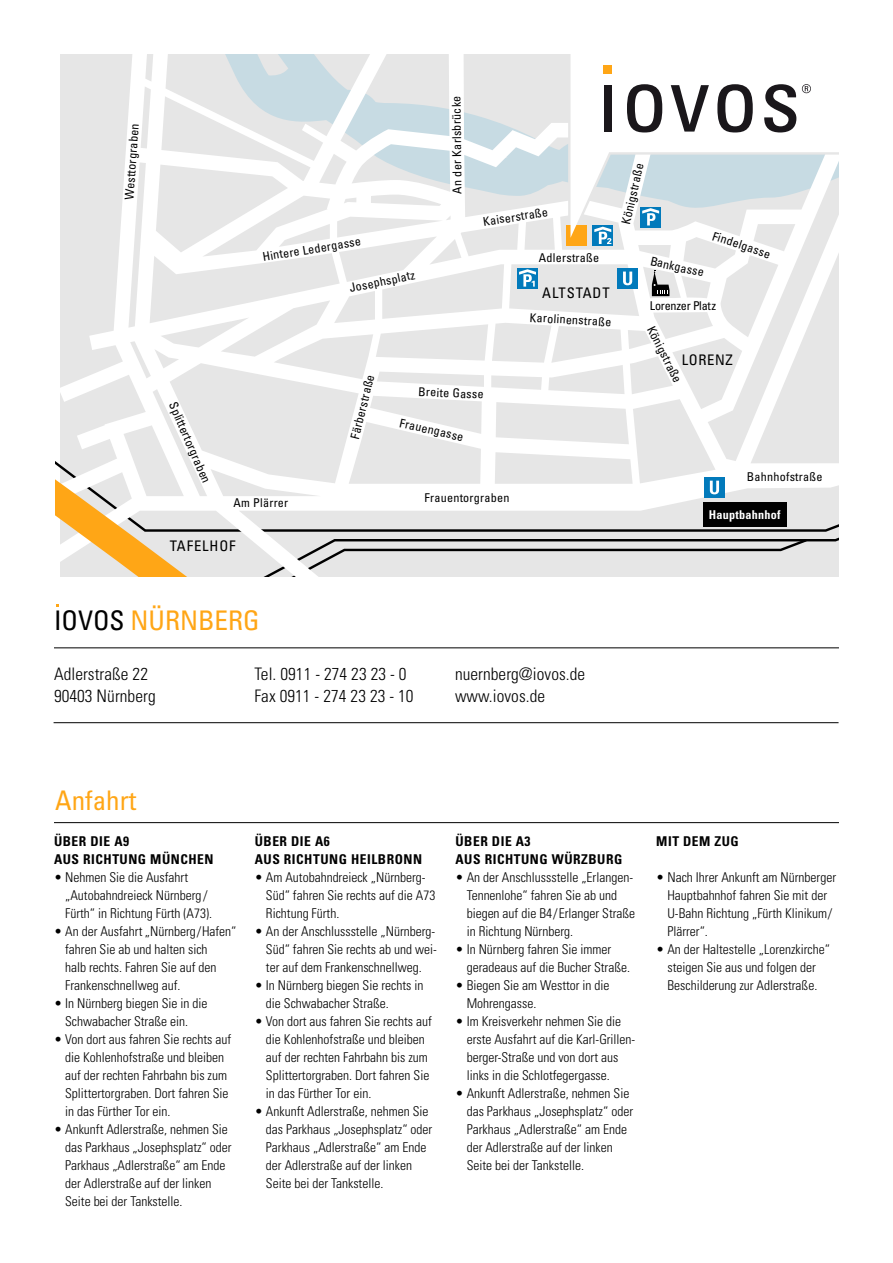
<style>
.page{position:relative;width:893px;height:1263px;background:#fff}
.page>*{position:absolute;margin:0;border:0;box-sizing:border-box;transform-origin:0 0}
.t1{font:condensed 27px "Univers";color:#ffa616}
.t2{font:300 condensed 17.25px/22.5px "Univers";letter-spacing:.005em;color:#000}
.t3{font:condensed 14.55px "Univers";letter-spacing:.06em;color:#000}
.t4{font:300 condensed 13.5px/18px "Univers";color:#000}
.t5{font:700 condensed 13.5px/18px "Univers";letter-spacing:.04em;color:#000}
.t6{font:condensed 12.15px "Univers";letter-spacing:.02em;color:#000}
.t7{font:condensed 12.15px "Univers";letter-spacing:-.02em;color:#000}
.t8{font:700 condensed 12.15px "Univers";letter-spacing:.02em;color:#fff}
.s1{color:#000}
</style>
<div class="page">
<svg style="left:60px;top:54px;width:779px;height:522px"></svg>
<div style="left:617px;top:268px;width:21px;height:21px;background:#027abb"></div>
<svg style="left:623px;top:272px;width:9px;height:13px"></svg>
<div style="left:704px;top:477px;width:21px;height:21px;background:#027abb"></div>
<svg style="left:710px;top:481px;width:9px;height:13px"></svg>
<svg style="left:55px;top:249px;width:322px;height:327px"></svg>
<div style="left:566px;top:225px;width:21px;height:21px;background:#ffa616"></div>
<svg style="left:570px;top:54px;width:269px;height:184px"></svg>
<svg style="left:652px;top:270px;width:17px;height:26px"></svg>
<div style="left:592px;top:225px;width:21px;height:21px;background:#027abb"></div>
<svg style="left:594px;top:227px;width:17px;height:17px"></svg>
<div style="left:517px;top:268px;width:21px;height:21px;background:#027abb"></div>
<svg style="left:519px;top:269px;width:17px;height:18px"></svg>
<div style="left:604px;top:65px;width:8px;height:8px;background:#ffa616"></div>
<div style="left:604px;top:85px;width:8px;height:47px;background:#1a171b"></div>
<svg style="left:627px;top:84px;width:35px;height:48px"></svg>
<svg style="left:671px;top:85px;width:38px;height:47px"></svg>
<svg style="left:717px;top:84px;width:36px;height:48px"></svg>
<svg style="left:764px;top:84px;width:47px;height:48px"></svg>
<hr style="left:54px;top:822px;width:785px;height:1px;background:#000">
<hr style="left:54px;top:648px;width:785px;height:1px;background:#000">
<hr style="left:54px;top:722px;width:784px;height:1px;background:#000">
<p class="t6" style="left:122px;top:199px;width:78px;rotate:-86deg">Westtorgraben</p>
<p class="t6" style="left:180px;top:399px;width:88px;rotate:67deg">Splittertorgraben</p>
<p class="t6" style="left:262px;top:249px;width:101px;rotate:-9deg">Hintere Ledergasse</p>
<p class="t6" style="left:348px;top:281px;width:68px;rotate:-12deg">Josephsplatz</p>
<p class="t6" style="left:450px;top:194px;width:99px;rotate:-91deg">An der Karlsbrücke</p>
<p class="t6" style="left:482px;top:214px;width:67px;rotate:-9deg">Kaiserstraße</p>
<p class="t6" style="left:539px;top:250px;width:62px">Adlerstraße</p>
<p class="t3" style="left:542px;top:284px;width:69px">ALTSTADT</p>
<p class="t6" style="left:530px;top:310px;width:83px;rotate:3deg">Karolinenstraße</p>
<p class="t6" style="left:234px;top:495px;width:56px">Am Plärrer</p>
<p class="t6" style="left:347px;top:437px;width:68px;rotate:-76deg">Färberstraße</p>
<p class="t6" style="left:419px;top:384px;width:67px;rotate:2deg">Breite Gasse</p>
<p class="t6" style="left:402px;top:415px;width:67px;rotate:13deg">Frauengasse</p>
<p class="t6" style="left:424px;top:490px;width:87px">Frauentorgraben</p>
<p class="t3" style="left:170px;top:537px;width:67px">TAFELHOF</p>
<p class="t6" style="left:618px;top:222px;width:63px;rotate:-77deg">Königstraße</p>
<p class="t6" style="left:652px;top:253px;width:56px;rotate:13deg">Bankgasse</p>
<p class="t6" style="left:715px;top:228px;width:62px;rotate:18deg">Findelgasse</p>
<p class="t7" style="left:650px;top:298px;width:68px">Lorenzer Platz</p>
<p class="t6" style="left:657px;top:323px;width:63px;rotate:63deg">Königstraße</p>
<p class="t3" style="left:682px;top:350px;width:52px">LORENZ</p>
<p class="t6" style="left:747px;top:469px;width:77px">Bahnhofstraße</p>
<p class="t8" style="left:709px;top:507px;width:73px">Hauptbahnhof</p>
<h1 class="t1" style="left:54px;top:603px;width:207px"><span class="s1">IOVOS</span> NÜRNBERG</h1>
<p class="t2" style="left:54px;top:662px;width:103px">Adlerstraße 22<br>90403 Nürnberg</p>
<p class="t2" style="left:254px;top:662px;width:161px">Tel. 0911 - 274 23 23 - 0<br>Fax 0911 - 274 23 23 - 10</p>
<p class="t2" style="left:455px;top:662px;width:132px">nuernberg@iovos.de www.iovos.de</p>
<h1 class="t1" style="left:55px;top:783px;width:82px">Anfahrt</h1>
<p class="t5" style="left:54px;top:832px;width:161px">ÜBER DIE A9<br>AUS RICHTUNG MÜNCHEN</p>
<p class="t4" style="left:65px;top:868px;width:148px;text-indent:-11px">• Nehmen Sie die Ausfahrt „Autobahndreieck Nürnberg /<br>Fürth“ in Richtung Fürth (A73).</p>
<p class="t4" style="left:65px;top:922px;width:173px;text-indent:-11px">• An der Ausfahrt „Nürnberg /Hafen“ fahren Sie ab und halten sich<br>halb rechts. Fahren Sie auf den<br>Frankenschnellweg auf.</p>
<p class="t4" style="left:65px;top:994px;width:144px;text-indent:-11px">• In Nürnberg biegen Sie in die<br>Schwabacher Straße ein.</p>
<p class="t4" style="left:65px;top:1030px;width:167px;text-indent:-11px">• Von dort aus fahren Sie rechts auf die Kohlenhofstraße und bleiben auf der rechten Fahrbahn bis zum<br>Splittertorgraben. Dort fahren Sie in das Fürther Tor ein.</p>
<p class="t4" style="left:65px;top:1120px;width:168px;text-indent:-11px">• Ankunft Adlerstraße, nehmen Sie das Parkhaus „Josephsplatz“ oder<br>Parkhaus „Adlerstraße“ am Ende der Adlerstraße auf der linken<br>Seite bei der Tankstelle.</p>
<p class="t5" style="left:255px;top:832px;width:169px">ÜBER DIE A6<br>AUS RICHTUNG HEILBRONN</p>
<p class="t4" style="left:266px;top:868px;width:171px;text-indent:-11px">• Am Autobahndreieck „Nürnberg-<br>Süd“ fahren Sie rechts auf die A73<br>Richtung Fürth.</p>
<p class="t4" style="left:266px;top:922px;width:172px;text-align:justify;text-indent:-11px">• An der Anschlussstelle „Nürnberg-Süd“ fahren Sie rechts ab und wei&shy;ter auf dem Frankenschnellweg.</p>
<p class="t4" style="left:266px;top:976px;width:159px;text-indent:-11px">• In Nürnberg biegen Sie rechts in die Schwabacher Straße.</p>
<p class="t4" style="left:266px;top:1012px;width:167px;text-indent:-11px">• Von dort aus fahren Sie rechts auf die Kohlenhofstraße und bleiben auf der rechten Fahrbahn bis zum<br>Splittertorgraben. Dort fahren Sie in das Fürther Tor ein.</p>
<p class="t4" style="left:266px;top:1102px;width:168px;text-indent:-11px">• Ankunft Adlerstraße, nehmen Sie das Parkhaus „Josephsplatz“ oder<br>Parkhaus „Adlerstraße“ am Ende der Adlerstraße auf der linken<br>Seite bei der Tankstelle.</p>
<p class="t5" style="left:455px;top:832px;width:168px">ÜBER DIE A3<br>AUS RICHTUNG WÜRZBURG</p>
<p class="t4" style="left:467px;top:868px;width:170px;text-indent:-11px">• An der Anschlussstelle „Erlangen-<br>Tennenlohe“ fahren Sie ab und biegen auf die B4/Erlanger Straße in Richtung Nürnberg.</p>
<p class="t4" style="left:467px;top:940px;width:165px;text-indent:-11px">• In Nürnberg fahren Sie immer geradeaus auf die Bucher Straße.</p>
<p class="t4" style="left:467px;top:976px;width:144px;text-indent:-11px">• Biegen Sie am Westtor in die<br>Mohrengasse.</p>
<p class="t4" style="left:467px;top:1012px;width:169px;text-indent:-11px">• Im Kreisverkehr nehmen Sie die erste Ausfahrt auf die Karl-Grillen&shy;berger-Straße und von dort aus links in die Schlotfegergasse.</p>
<p class="t4" style="left:467px;top:1084px;width:168px;text-indent:-11px">• Ankunft Adlerstraße, nehmen Sie das Parkhaus „Josephsplatz“ oder<br>Parkhaus „Adlerstraße“ am Ende der Adlerstraße auf der linken<br>Seite bei der Tankstelle.</p>
<p class="t5" style="left:656px;top:832px;width:84px">MIT DEM ZUG</p>
<p class="t4" style="left:667px;top:868px;width:170px;text-indent:-11px">• Nach Ihrer Ankunft am Nürnberger<br>Hauptbahnhof fahren Sie mit der<br>U-Bahn Richtung „Fürth Klinikum/<br>Plärrer“.</p>
<p class="t4" style="left:656px;top:940px;width:175px;text-align:center">• An der Haltestelle „Lorenzkirche“ steigen Sie aus und folgen der<br>Beschilderung zur Adlerstraße.</p>
</div>
